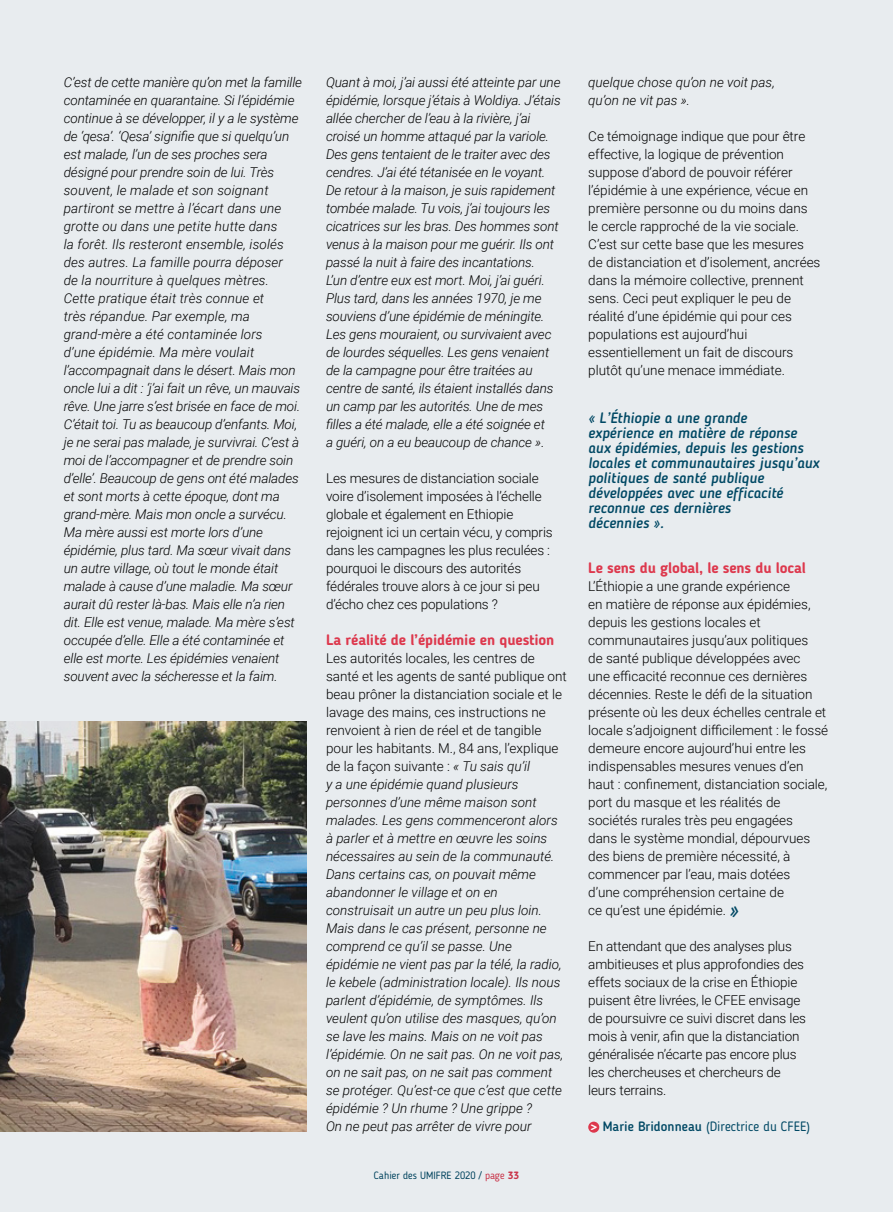
<style>
.page{position:relative;width:893px;height:1212px;background:#e8ecef}
.page>*{position:absolute;margin:0;border:0;box-sizing:border-box;transform-origin:0 0}
.t1{font:italic 500 15px/15px "Blogger Sans";color:#004864}
.t2{font:700 15px "Blogger Sans";letter-spacing:-.01em;color:#dd384d}
.t3{font:italic 300 13.5px/18px "Roboto";letter-spacing:-.01em;color:#000}
.t4{font:300 13.5px/18px "Roboto";color:#000}
.t5{font:13.5px "Blogger Sans";color:#004864}
.t6{font:10.5px "Blogger Sans";color:#004864}
.s1{font-style:normal}
.s2{color:#dd384d}
.s3{font-weight:700;color:#dd384d}
.s4{font-family:"Blogger Sans";font-weight:500;font-style:italic;font-size:21px;color:#004864}
.s5{font-weight:700;font-size:10.65px;color:#fff}
.s6{font-weight:500}
</style>
<div class="page">
<img style="left:0;top:721px;width:306px;height:410px">
<div style="left:588px;top:1121px;width:11px;height:12px;background:#dd384d;border-radius:50%"></div>
<p class="t3" style="left:64px;top:73px;width:240px">C’est de cette manière qu’on met la famille contaminée en quarantaine. Si l’épidémie continue à se développer, il y a le système de ‘qesa’. ‘Qesa’ signifie que si quelqu’un est malade, l’un de ses proches sera désigné pour prendre soin de lui. Très souvent, le malade et son soignant partiront se mettre à l’écart dans une grotte ou dans une petite hutte dans<br>la forêt. Ils resteront ensemble, isolés des autres. La famille pourra déposer<br>de la nourriture à quelques mètres.<br>Cette pratique était très connue et<br>très répandue. Par exemple, ma grand-mère a été contaminée lors<br>d’une épidémie. Ma mère voulait l’accompagnait dans le désert. Mais mon oncle lui a dit : ‘j’ai fait un rêve, un mauvais rêve. Une jarre s’est brisée en face de moi.<br>C’était toi. Tu as beaucoup d’enfants. Moi, je ne serai pas malade, je survivrai. C’est à moi de l’accompagner et de prendre soin d’elle’. Beaucoup de gens ont été malades et sont morts à cette époque, dont ma grand-mère. Mais mon oncle a survécu.<br>Ma mère aussi est morte lors d’une épidémie, plus tard. Ma sœur vivait dans un autre village, où tout le monde était malade à cause d’une maladie. Ma sœur aurait dû rester là-bas. Mais elle n’a rien dit. Elle est venue, malade. Ma mère s’est occupée d’elle. Elle a été contaminée et elle est morte. Les épidémies venaient souvent avec la sécheresse et la faim.</p>
<p class="t3" style="left:326px;top:73px;width:236px">Quant à moi, j’ai aussi été atteinte par une épidémie, lorsque j’étais à Woldiya. J’étais allée chercher de l’eau à la rivière, j’ai croisé un homme attaqué par la variole.<br>Des gens tentaient de le traiter avec des cendres. J’ai été tétanisée en le voyant.<br>De retour à la maison, je suis rapidement tombée malade. Tu vois, j’ai toujours les cicatrices sur les bras. Des hommes sont venus à la maison pour me guérir. Ils ont passé la nuit à faire des incantations.<br>L’un d’entre eux est mort. Moi, j’ai guéri.<br>Plus tard, dans les années 1970, je me souviens d’une épidémie de méningite.<br>Les gens mouraient, ou survivaient avec de lourdes séquelles. Les gens venaient de la campagne pour être traitées au centre de santé, ils étaient installés dans un camp par les autorités. Une de mes filles a été malade, elle a été soignée et<br>a guéri, on a eu beaucoup de chance »<span class="s1">.</span></p>
<p class="t4" style="left:326px;top:468px;width:228px">Les mesures de distanciation sociale voire d’isolement imposées à l’échelle globale et également en Ethiopie rejoignent ici un certain vécu, y compris dans les campagnes les plus reculées : pourquoi le discours des autorités fédérales trouve alors à ce jour si peu d’écho chez ces populations ?</p>
<p class="t2" style="left:326px;top:631px;width:230px">La réalité de l’épidémie en question</p>
<p class="t3" style="left:326px;top:649px;width:242px"><span class="s1">Les autorités locales, les centres de santé et les agents de santé publique ont beau prôner la distanciation sociale et le lavage des mains, ces instructions ne renvoient à rien de réel et de tangible pour les habitants. M., 84 ans, l’explique de la façon suivante :</span> « Tu sais qu’il<br>y a une épidémie quand plusieurs personnes d’une même maison sont malades. Les gens commenceront alors à parler et à mettre en œuvre les soins nécessaires au sein de la communauté.<br>Dans certains cas, on pouvait même abandonner le village et on en construisait un autre un peu plus loin.<br>Mais dans le cas présent, personne ne comprend ce qu’il se passe. Une épidémie ne vient pas par la télé, la radio, le kebele (administration locale). Ils nous parlent d’épidémie, de symptômes. Ils veulent qu’on utilise des masques, qu’on se lave les mains. Mais on ne voit pas l’épidémie. On ne sait pas. On ne voit pas, on ne sait pas, on ne sait pas comment se protéger. Qu’est-ce que c’est que cette épidémie ? Un rhume ? Une grippe ?<br>On ne peut pas arrêter de vivre pour</p>
<p class="t6" style="left:374px;top:1169px;width:147px">Cahier des UMIFRE 2020 / <span class="s2">page</span> <span class="s3">33</span></p>
<p class="t3" style="left:588px;top:73px;width:188px">quelque chose qu’on ne voit pas, qu’on ne vit pas ».</p>
<p class="t4" style="left:588px;top:127px;width:234px">Ce témoignage indique que pour être effective, la logique de prévention suppose d’abord de pouvoir référer l’épidémie à une expérience, vécue en première personne ou du moins dans le cercle rapproché de la vie sociale.<br>C’est sur cette base que les mesures de distanciation et d’isolement, ancrées dans la mémoire collective, prennent sens. Ceci peut expliquer le peu de réalité d’une épidémie qui pour ces populations est aujourd’hui essentiellement un fait de discours plutôt qu’une menace immédiate.</p>
<p class="t1" style="left:588px;top:410px;width:233px">« L’Éthiopie a une grande<br>expérience en matière de réponse aux épidémies, depuis les gestions locales et communautaires jusqu’aux politiques de santé publique développées avec une efficacité reconnue ces dernières<br>décennies ».</p>
<p class="t2" style="left:588px;top:559px;width:219px">Le sens du global, le sens du local</p>
<p class="t4" style="left:588px;top:577px;width:241px">L’Éthiopie a une grande expérience<br>en matière de réponse aux épidémies, depuis les gestions locales et communautaires jusqu’aux politiques<br>de santé publique développées avec<br>une efficacité reconnue ces dernières décennies. Reste le défi de la situation présente où les deux échelles centrale et locale s’adjoignent difficilement : le fossé demeure encore aujourd’hui entre les indispensables mesures venues d’en haut : confinement, distanciation sociale, port du masque et les réalités de sociétés rurales très peu engagées<br>dans le système mondial, dépourvues des biens de première nécessité, à commencer par l’eau, mais dotées<br>d’une compréhension certaine de<br>ce qu’est une épidémie. <span class="s4">»</span></p>
<p class="t4" style="left:588px;top:937px;width:219px">En attendant que des analyses plus ambitieuses et plus approfondies des effets sociaux de la crise en Éthiopie puisent être livrées, le CFEE envisage de poursuivre ce suivi discret dans les mois à venir, afin que la distanciation généralisée n’écarte pas encore plus les chercheuses et chercheurs de leurs terrains.</p>
<p class="t5" style="left:590px;top:1118px;width:221px"><span class="s5">&gt;</span> <span class="s6">Marie Bridonneau</span> (Directrice du CFEE)</p>
</div>
